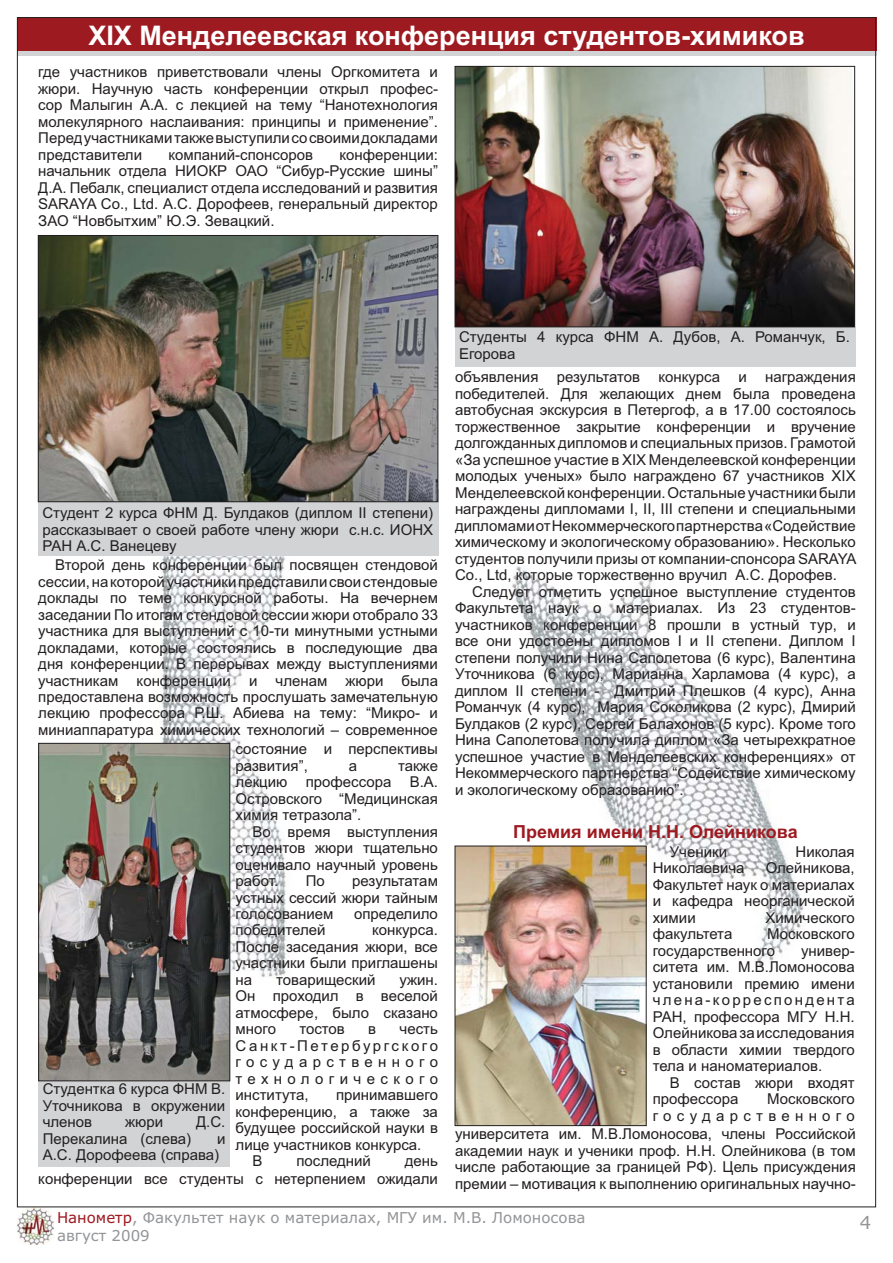
<style>
.page{position:relative;width:893px;height:1263px;background:#fff}
.page>*{position:absolute;margin:0;border:0;box-sizing:border-box;transform-origin:0 0}
.t1{font:700 27px "Arial";color:#fff}
.t2{font:700 18px "Arial";color:#9e1a21}
.t3{font:18px "Verdana";color:#939598}
.t4{font:15px/16.5px "Arial";color:#231f20;text-align:justify}
.t5{font:15px/18px "Verdana";color:#939598}
.t6{font:15px/16.5px "Arial";letter-spacing:.33em;color:#231f20;text-align:right}
.s1{color:#9e1a21}
</style>
<div class="page">
<img style="left:133px;top:556px;width:153px;height:428px">
<img style="left:506px;top:566px;width:298px;height:416px">
<div style="left:38px;top:489px;width:401px;height:67px;background:#d1d3d4"></div>
<div style="left:38px;top:1081px;width:192px;height:86px;background:#d1d3d4"></div>
<div style="left:455px;top:328px;width:400px;height:39px;background:#d1d3d4"></div>
<img style="left:456px;top:848px;width:188px;height:276px">
<img style="left:456px;top:68px;width:397px;height:257px">
<div style="left:454px;top:66px;width:401px;height:261px;border:1px solid #231f20"></div>
<img style="left:40px;top:237px;width:396px;height:263px">
<div style="left:38px;top:235px;width:400px;height:267px;border:1px solid #231f20"></div>
<img style="left:17px;top:1207px;width:37px;height:38px">
<div style="left:17px;top:17px;width:859px;height:34px;background:#9e1a21"></div>
<div style="left:17px;top:51px;width:859px;height:5px;background:#d1d3d4"></div>
<img style="left:40px;top:745px;width:188px;height:334px">
<div style="left:38px;top:743px;width:192px;height:338px;border:1px solid #231f20"></div>
<h1 class="t1" style="left:88px;top:20px;width:717px">XIX Менделеевская конференция студентов-химиков</h1>
<p class="t4" style="left:38px;top:65px;width:401px">где участников приветствовали члены Оргкомитета и жюри. Научную часть конференции открыл профес&shy;сор Малыгин А.А. с лекцией на тему “Нанотехнология молекулярного наслаивания: принципы и применение”.<br>Перед участниками также выступили со своими докладами представители</p>
<p class="t4" style="left:38px;top:148px;width:401px;text-indent:301px">конференции: начальник отдела НИОКР ОАО “Сибур-Русские шины” Д.А. Пебалк, специалист отдела исследований и развития SARAYA Co., Ltd. А.С. Дорофеев, генеральный директор ЗАО “Новбытхим” Ю.Э. Зевацкий.</p>
<p class="t4" style="left:168px;top:148px;width:146px">компаний-спонсоров</p>
<p class="t4" style="left:459px;top:330px;width:392px">Студенты 4 курса ФНМ А. Дубов, А. Романчук, Б.<br>Егорова</p>
<p class="t4" style="left:455px;top:370px;width:403px">объявления результатов конкурса и награждения победителей. Для желающих днем была проведена автобусная экскурсия в Петергоф, а в 17.00 состоялось торжественное закрытие конференции и вручение долгожданных дипломов и специальных призов. Грамотой «За успешное участие в XIX Менделеевской конференции молодых ученых» было награждено 67 участников XIX Менделеевской конференции. Остальные участники были награждены дипломами I, II, III степени и специальными дипломами от Некоммерческого партнерства «Содействие химическому и экологическому образованию». Несколько студентов получили призы от компании-спонсора SARAYA Co., Ltd, которые торжественно вручил А.С. Дорофев.</p>
<p class="t4" style="left:455px;top:585px;width:402px;text-indent:17px">Следует отметить успешное выступление студентов Факультета наук о материалах. Из 23 студентов&shy;участников конференции 8 прошли в устный тур, и все они удостоены дипломов I и II степени. Диплом I степени получили Нина Саполетова (6 курс), Валентина Уточникова (6 курс), Марианна Харламова (4 курс), а диплом II степени - Дмитрий Плешков (4 курс), Анна Романчук (4 курс), Мария Соколикова (2 курс), Дмирий Булдаков (2 курс), Сергей Балахонов (5 курс). Кроме того Нина Саполетова получила диплом «За четырехкратное успешное участие в Менделеевских конференциях» от Некоммерческого партнерства “Содействие химическому и экологическому образованию”.</p>
<p class="t4" style="left:42px;top:506px;width:392px">Студент 2 курса ФНМ Д. Булдаков (диплом II степени) рассказывает о своей работе члену жюри с.н.с. ИОНХ РАН А.С. Ванецеву</p>
<p class="t4" style="left:38px;top:558px;width:401px;text-indent:17px">Второй день конференции был посвящен стендовой сессии, на которой участники представили свои стендовые доклады по теме конкурсной работы. На вечернем заседании По итогам стендовой сессии жюри отобрало 33 участника для выступлений с 10-ти минутными устными докладами, которые состоялись в последующие два дня конференции. В перерывах между выступлениями участникам конференции и членам жюри была предоставлена возможность прослушать замечательную лекцию профессора Р.Ш. Абиева на тему: “Микро- и миниаппаратура химических технологий – современное</p>
<p class="t4" style="left:235px;top:742px;width:204px">состояние и перспективы развития”,</p>
<p class="t4" style="left:235px;top:759px;width:204px;text-indent:162px">также лекцию профессора В.А.<br>Островского “Медицинская химия тетразола”.</p>
<p class="t4" style="left:235px;top:824px;width:204px;text-indent:17px">Во время выступления студентов жюри тщательно оценивало научный уровень работ.</p>
<p class="t4" style="left:349px;top:759px;width:10px">а</p>
<p class="t2" style="left:513px;top:821px;width:286px">Премия имени Н.Н. Олейникова</p>
<p class="t4" style="left:669px;top:845px;width:59px">Ученики</p>
<p class="t4" style="left:795px;top:845px;width:61px">Николая</p>
<p class="t4" style="left:652px;top:861px;width:93px">Николаевича</p>
<p class="t4" style="left:652px;top:861px;width:203px;text-indent:113px">Олейникова, Факультет наук о материалах и кафедра неорганической химии</p>
<p class="t4" style="left:306px;top:874px;width:21px">По</p>
<p class="t4" style="left:235px;top:874px;width:204px;text-indent:117px">результатам устных сессий жюри тайным голосованием</p>
<p class="t4" style="left:354px;top:907px;width:85px">определило</p>
<p class="t4" style="left:765px;top:911px;width:91px">Химического</p>
<p class="t4" style="left:235px;top:923px;width:92px">победителей</p>
<p class="t4" style="left:235px;top:923px;width:204px;text-indent:137px">конкурса.<br>После заседания жюри, все участники были приглашены на</p>
<p class="t4" style="left:652px;top:927px;width:81px">факультета</p>
<p class="t4" style="left:652px;top:927px;width:203px;text-indent:114px">Московского государственного</p>
<p class="t4" style="left:652px;top:944px;width:203px;text-indent:148px">универ&shy;ситета им. М.В.Ломоносова установили премию имени члена-корреспондента РАН, профессора МГУ Н.Н.<br>Олейникова за исследования в области химии твердого тела и наноматериалов.</p>
<p class="t4" style="left:652px;top:1076px;width:203px;text-indent:17px">В состав жюри входят профессора</p>
<p class="t4" style="left:276px;top:973px;width:101px">товарищеский</p>
<p class="t4" style="left:235px;top:973px;width:204px;text-indent:164px">ужин.<br>Он проходил в веселой атмосфере, было сказано много</p>
<p class="t4" style="left:235px;top:1022px;width:204px;text-indent:164px">честь Санкт-Петербургского государственного технологического института,</p>
<p class="t4" style="left:299px;top:1022px;width:47px">тостов</p>
<p class="t4" style="left:368px;top:1022px;width:9px">в</p>
<p class="t4" style="left:43px;top:1082px;width:184px">Студентка 6 курса ФНМ В.<br>Уточникова в окружении членов</p>
<p class="t4" style="left:336px;top:1088px;width:103px">принимавшего</p>
<p class="t4" style="left:235px;top:1105px;width:204px">конференцию, а также за</p>
<p class="t4" style="left:235px;top:1121px;width:204px">будущее российской науки в</p>
<p class="t4" style="left:235px;top:1138px;width:187px">лице участников конкурса.</p>
<p class="t4" style="left:252px;top:1154px;width:12px">В</p>
<p class="t4" style="left:296px;top:1154px;width:76px">последний</p>
<p class="t6" style="left:652px;top:1092px;width:203px">Московского государственного</p>
<p class="t4" style="left:455px;top:1127px;width:402px">университета им. М.В.Ломоносова, члены Российской академии наук и ученики проф. Н.Н. Олейникова (в том числе работающие за границей РФ). Цель присуждения премии – мотивация к выполнению оригинальных научно-</p>
<p class="t5" style="left:57px;top:1209px;width:530px"><span class="s1">Нанометр</span>, Факультет наук о материалах, МГУ им. М.В. Ломоносова август 2009</p>
<p class="t3" style="left:859px;top:1212px;width:13px">4</p>
<p class="t4" style="left:125px;top:1115px;width:39px">жюри</p>
<p class="t4" style="left:196px;top:1115px;width:31px">Д.С.</p>
<p class="t4" style="left:43px;top:1132px;width:150px">Перекалина (слева)</p>
<p class="t4" style="left:43px;top:1132px;width:184px;text-indent:174px">и<br>А.С. Дорофеева (справа)</p>
<p class="t4" style="left:38px;top:1154px;width:401px;line-height:17.9px;text-align:right">день<br>конференции все студенты с нетерпением ожидали</p>
</div>
